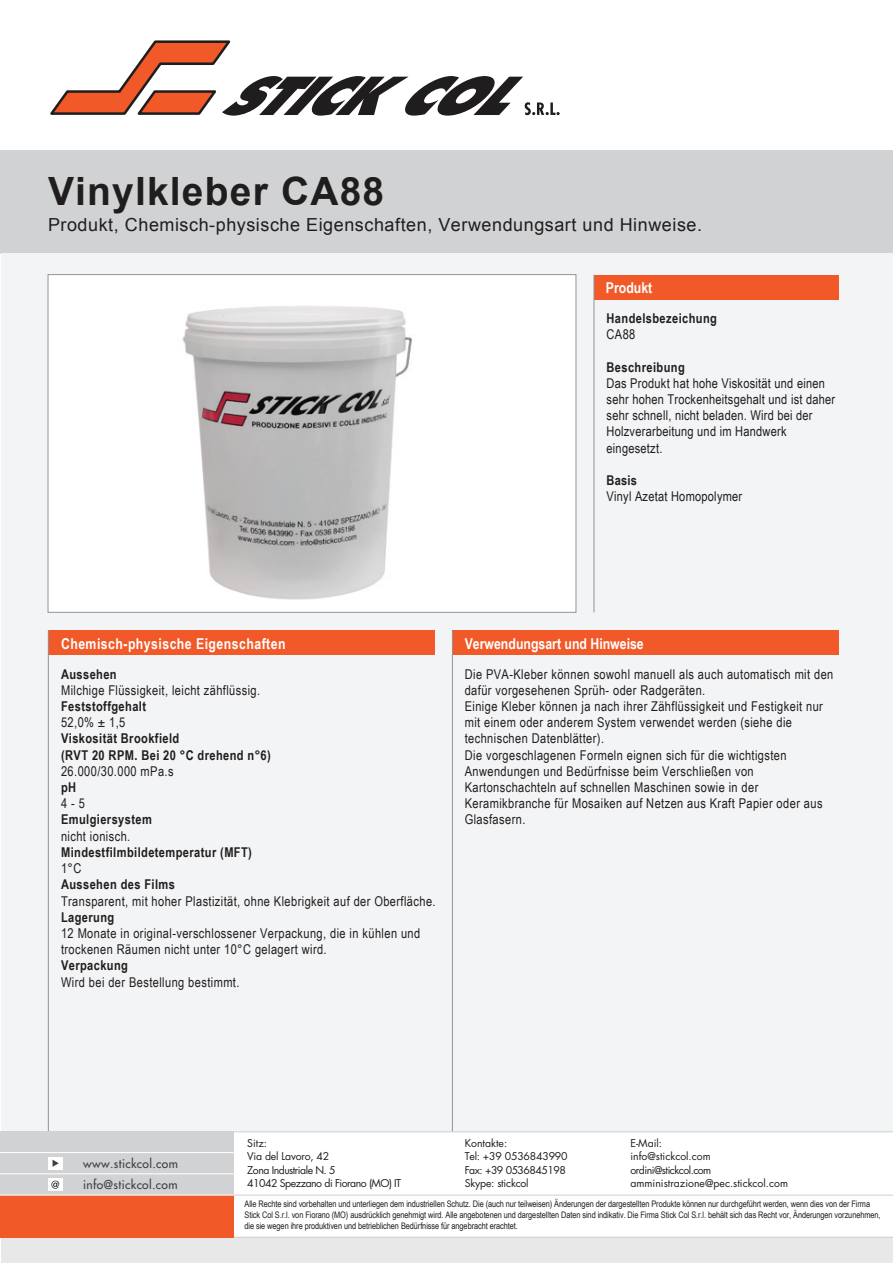
<style>
.page{position:relative;width:893px;height:1263px;background:#fff}
.page>*{position:absolute;margin:0;border:0;box-sizing:border-box;transform-origin:0 0}
.t1{font:700 39px "Arial";letter-spacing:.03em;color:#201d1e}
.t2{font:18px "Arial";letter-spacing:.03em;color:#201d1e}
.t3{font:700 15px "Arial Narrow";color:#fff}
.t4{font:700 15px "Arial Narrow";letter-spacing:.03em;color:#fff}
.t5{font:13.5px/16.2px "Arial Narrow";letter-spacing:.03em;color:#201d1e}
.t6{font:700 13.5px/16.2px "Arial Narrow";letter-spacing:.03em;color:#201d1e}
.t7{font:500 12px/21.5px "Futura Std";letter-spacing:.03em;color:#404041}
.t8{font:10.5px/13.5px "Futura Std";color:#201d1e}
.t9{font:10.5px/13.5px "Futura Std";letter-spacing:-.045em;color:#201d1e}
.t10{font:10.5px/13.5px "Futura Std";letter-spacing:-.02em;color:#201d1e}
.t11{font:9px/10.8px "Arial Narrow";letter-spacing:-.01em;color:#201d1e}
</style>
<div class="page">
<div style="left:0;top:150px;width:893px;height:104px;background:#d1d2d3"></div>
<div style="left:1px;top:254px;width:891px;height:878px;background:#f3f4f5"></div>
<div style="left:1px;top:1237px;width:891px;height:26px;background:#e8e8e9"></div>
<div style="left:594px;top:275px;width:245px;height:25px;background:#f15929"></div>
<div style="left:48px;top:630px;width:386px;height:25px;background:#f15929"></div>
<div style="left:452px;top:630px;width:387px;height:25px;background:#f15929"></div>
<hr style="left:452px;top:630px;width:1px;height:502px;background:#929497">
<hr style="left:48px;top:630px;width:1px;height:502px;background:#929497">
<hr style="left:594px;top:275px;width:1px;height:337px;background:#929497">
<div style="left:0;top:1131px;width:234px;height:96px;background:#d1d2d3"></div>
<div style="left:0;top:1195px;width:234px;height:43px;background:#f15929"></div>
<hr style="left:234px;top:1194px;width:659px;height:1px;background:#d1d2d3">
<hr style="left:0;top:1152px;width:234px;height:1px;background:#fff">
<hr style="left:0;top:1173px;width:234px;height:1px;background:#fff">
<hr style="left:0;top:1194px;width:234px;height:1px;background:#fff">
<hr style="left:234px;top:1237px;width:659px;height:1px;background:#d1d2d3">
<div style="left:48px;top:1178px;width:15px;height:13px;background:#fff"></div>
<svg style="left:51px;top:1180px;width:8px;height:9px"></svg>
<div style="left:48px;top:1157px;width:15px;height:12px;background:#fff"></div>
<svg style="left:53px;top:1160px;width:6px;height:7px"></svg>
<hr style="left:234px;top:1131px;width:659px;height:1px;background:#d1d2d3">
<img style="left:50px;top:276px;width:524px;height:334px">
<svg style="left:50px;top:40px;width:510px;height:76px"></svg>
<h1 class="t1" style="left:48px;top:166px;width:338px">Vinylkleber CA88</h1>
<h2 class="t2" style="left:48px;top:213px;width:656px">Produkt, Chemisch-physische Eigenschaften, Verwendungsart und Hinweise.</h2>
<p class="t3" style="left:606px;top:276px;width:48px">Produkt</p>
<p class="t6" style="left:607px;top:309px;width:112px">Handelsbezeichung</p>
<p class="t5" style="left:607px;top:326px;width:30px">CA88</p>
<p class="t6" style="left:607px;top:358px;width:80px">Beschreibung</p>
<p class="t5" style="left:607px;top:374px;width:230px">Das Produkt hat hohe Viskosität und einen sehr hohen Trockenheitsgehalt und ist daher sehr schnell, nicht beladen. Wird bei der Holzverarbeitung und im Handwerk eingesetzt.</p>
<p class="t6" style="left:607px;top:471px;width:32px">Basis</p>
<p class="t5" style="left:607px;top:488px;width:137px">Vinyl Azetat Homopolymer</p>
<p class="t4" style="left:61px;top:632px;width:226px">Chemisch-physische Eigenschaften</p>
<p class="t3" style="left:465px;top:632px;width:181px">Verwendungsart und Hinweise</p>
<p class="t6" style="left:61px;top:665px;width:57px">Aussehen</p>
<p class="t5" style="left:61px;top:681px;width:201px">Milchige Flüssigkeit, leicht zähflüssig.</p>
<p class="t6" style="left:61px;top:697px;width:87px">Feststoffgehalt</p>
<p class="t5" style="left:61px;top:714px;width:66px">52,0% ± 1,5</p>
<p class="t6" style="left:61px;top:730px;width:211px">Viskosität Brookfield<br>(RVT 20 RPM. Bei 20 °C drehend n°6)</p>
<p class="t5" style="left:61px;top:762px;width:114px">26.000/30.000 mPa.s</p>
<p class="t6" style="left:61px;top:778px;width:17px">pH</p>
<p class="t5" style="left:61px;top:795px;width:25px">4 - 5</p>
<p class="t6" style="left:61px;top:811px;width:92px">Emulgiersystem</p>
<p class="t5" style="left:61px;top:827px;width:71px">nicht ionisch.</p>
<p class="t6" style="left:61px;top:843px;width:192px">Mindestfilmbildetemperatur (MFT)</p>
<p class="t5" style="left:61px;top:860px;width:22px">1°C</p>
<p class="t6" style="left:61px;top:876px;width:115px">Aussehen des Films</p>
<p class="t5" style="left:61px;top:892px;width:376px">Transparent, mit hoher Plastizität, ohne Klebrigkeit auf der Oberfläche.</p>
<p class="t6" style="left:61px;top:908px;width:55px">Lagerung</p>
<p class="t5" style="left:61px;top:924px;width:361px">12 Monate in original-verschlossener Verpackung, die in kühlen und trockenen Räumen nicht unter 10°C gelagert wird.</p>
<p class="t6" style="left:61px;top:957px;width:69px">Verpackung</p>
<p class="t5" style="left:61px;top:973px;width:180px">Wird bei der Bestellung bestimmt.</p>
<p class="t5" style="left:465px;top:665px;width:370px">Die PVA-Kleber können sowohl manuell als auch automatisch mit den dafür vorgesehenen Sprüh- oder Radgeräten.<br>Einige Kleber können ja nach ihrer Zähflüssigkeit und Festigkeit nur mit einem oder anderem System verwendet werden (siehe die technischen Datenblätter).<br>Die vorgeschlagenen Formeln eignen sich für die wichtigsten Anwendungen und Bedürfnisse beim Verschließen von Kartonschachteln auf schnellen Maschinen sowie in der Keramikbranche für Mosaiken auf Netzen aus Kraft Papier oder aus Glasfasern.</p>
<p class="t7" style="left:83px;top:1153px;width:96px">www.stickcol.com info@stickcol.com</p>
<p class="t9" style="left:247px;top:1136px;width:155px">Sitz:<br>Via del Lavoro, 42<br>Zona Industriale N. 5<br>41042 Spezzano di Fiorano (MO) IT</p>
<p class="t10" style="left:465px;top:1136px;width:104px">Kontakte:<br>Tel: +39 0536843990<br>Fax: +39 0536845198<br>Skype: stickcol</p>
<p class="t10" style="left:630px;top:1136px;width:33px">E-Mail:</p>
<p class="t8" style="left:630px;top:1163px;width:159px">ordini@stickcol.com amministrazione@pec.stickcol.com</p>
<p class="t11" style="left:244px;top:1198px;width:638px">Alle Rechte sind vorbehalten und unterliegen dem industriellen Schutz. Die (auch nur teilweisen) Änderungen der dargestellten Produkte können nur durchgeführt werden, wenn dies von der Firma<br>Stick Col S.r.l. von Fiorano (MO) ausdrücklich genehmigt wird. Alle angebotenen und dargestellten Daten sind indikativ. Die Firma Stick Col S.r.l. behält sich das Recht vor, Änderungen vorzunehmen, die sie wegen ihre produktiven und betrieblichen Bedürfnisse für angebracht erachtet.</p>
<p class="t8" style="left:630px;top:1150px;width:82px">info@stickcol.com</p>
</div>
